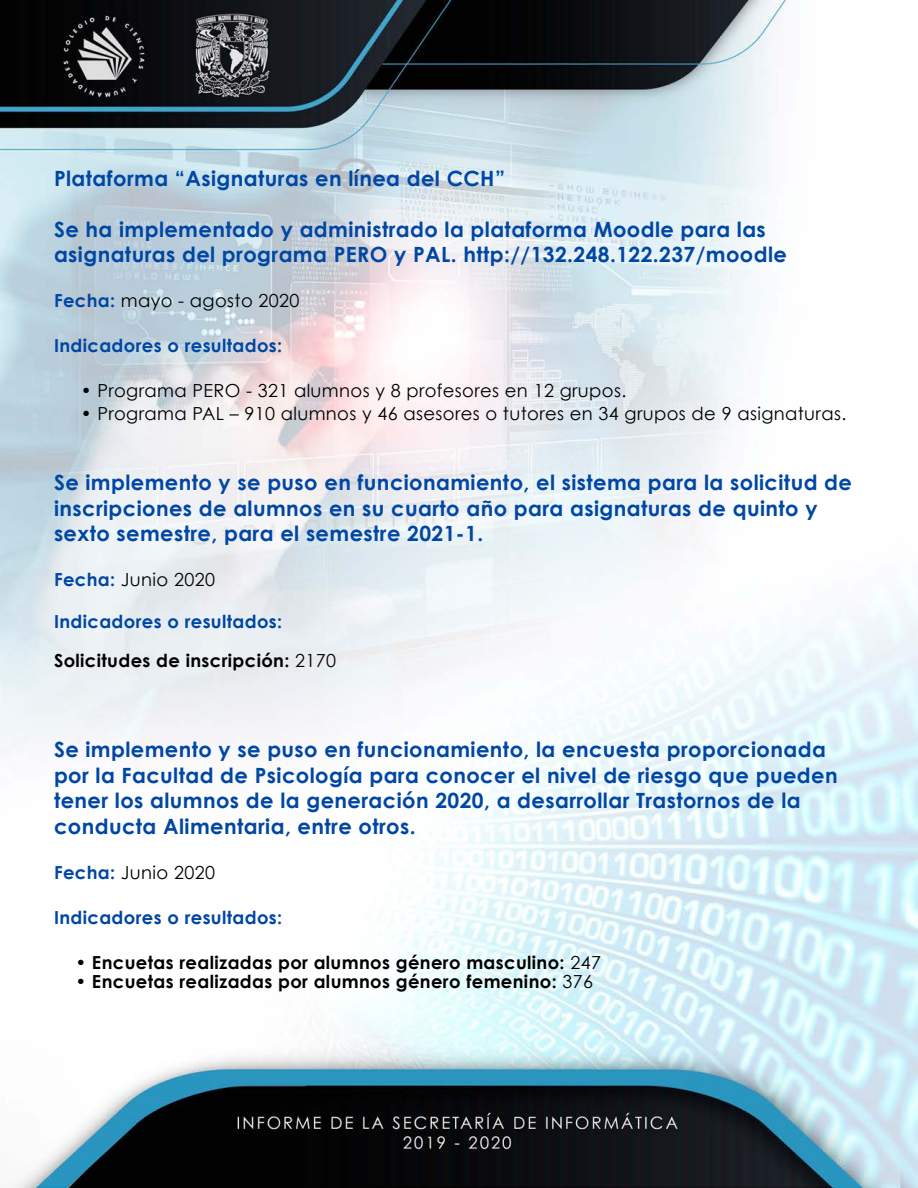
<style>
.page{position:relative;width:918px;height:1188px;background:#fff}
.page>*{position:absolute;margin:0;border:0;box-sizing:border-box;transform-origin:0 0}
.t1{font:700 21px/25.5px "Century Gothic";letter-spacing:.02em;color:#0046a3}
.t2{font:18px "Century Gothic";letter-spacing:.02em;color:#000}
.t3{font:700 18px/39px "Century Gothic";letter-spacing:.02em;color:#000}
.t4{font:700 18px "Century Gothic";letter-spacing:.02em;color:#0046a3}
.s1{font-weight:700;color:#0046a3}
.s2{color:#0046a3}
.s3{font-weight:400}
</style>
<div class="page">
<img style="left:0;top:0;width:918px;height:1188px">
<p class="t1" style="left:54px;top:165px;width:453px">Plataforma “Asignaturas en línea del CCH”</p>
<p class="t1" style="left:54px;top:216px;width:734px">Se ha implementado y administrado la plataforma Moodle para las asignaturas del programa PERO y PAL. http://132.248.122.237/moodle</p>
<p class="t2" style="left:54px;top:290px;width:247px"><span class="s1">Fecha:</span> mayo - agosto 2020</p>
<p class="t4" style="left:54px;top:334px;width:230px">Indicadores o resultados:</p>
<p class="t2" style="left:81px;top:380px;width:547px">• Programa PERO - 321 alumnos y 8 profesores en 12 grupos.</p>
<p class="t2" style="left:81px;top:402px;width:767px">• Programa PAL – 910 alumnos y 46 asesores o tutores en 34 grupos de 9 asignaturas.</p>
<p class="t1" style="left:54px;top:469px;width:800px">Se implemento y se puso en funcionamiento, el sistema para la solicitud de inscripciones de alumnos en su cuarto año para asignaturas de quinto y sexto semestre, para el semestre 2021-1.</p>
<p class="t2" style="left:54px;top:569px;width:163px"><span class="s1">Fecha:</span> Junio 2020</p>
<p class="t3" style="left:54px;top:602px;width:284px"><span class="s2">Indicadores o resultados:<br></span>Solicitudes de inscripción: <span class="s3">2170</span></p>
<p class="t1" style="left:54px;top:736px;width:785px">Se implemento y se puso en funcionamiento, la encuesta proporcionada por la Facultad de Psicología para conocer el nivel de riesgo que pueden tener los alumnos de la generación 2020, a desarrollar Trastornos de la conducta Alimentaria, entre otros.</p>
<p class="t2" style="left:54px;top:861px;width:163px"><span class="s1">Fecha:</span> Junio 2020</p>
<p class="t4" style="left:54px;top:906px;width:230px">Indicadores o resultados:</p>
<p class="t3" style="left:75px;top:942px;width:527px"><span class="s3">•</span> Encuetas realizadas por alumnos género masculino: <span class="s3">247</span></p>
<p class="t3" style="left:75px;top:962px;width:519px"><span class="s3">•</span> Encuetas realizadas por alumnos género femenino: <span class="s3">376</span></p>
</div>
